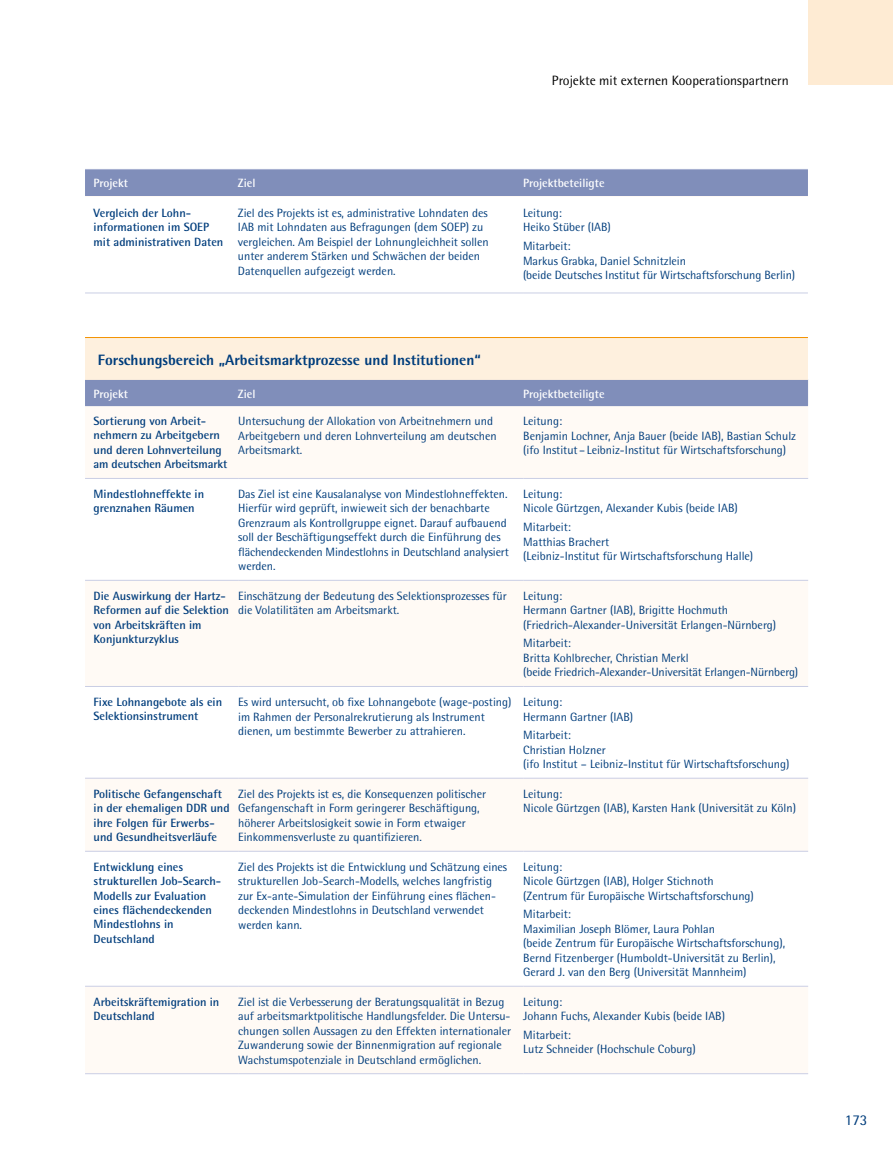
<style>
.page{position:relative;width:893px;height:1149px;background:#fff}
.page>*{position:absolute;margin:0;border:0;box-sizing:border-box;transform-origin:0 0}
.H4{font:800 15px "Rotis Semi Sans";color:#003d7c}
.t1{font:15px "Rotis Semi Sans";color:#003d7c}
.t2{font:13.5px "Rotis Semi Sans";color:#000}
.Tabellenzellen{font:12px/14.4px "Rotis Semi Sans";color:#003d7c}
.Tabellenzellen-2{font:700 12px/14.4px "Rotis Semi Sans";color:#003d7c}
.t3{font:700 12px "Rotis Semi Sans";color:#fff}
</style>
<div class="page">
<div style="left:808px;top:0;width:85px;height:85px;background:#feebd3"></div>
<svg style="left:85px;top:293px;width:723px;height:1px"></svg>
<hr style="left:85px;top:292px;width:153px;height:1px;background:#cacee4">
<hr style="left:238px;top:292px;width:285px;height:1px;background:#cacee4">
<hr style="left:523px;top:292px;width:285px;height:1px;background:#cacee4">
<svg style="left:85px;top:580px;width:723px;height:495px;fill:#fffaf5"></svg>
<hr style="left:85px;top:478px;width:153px;height:1px;background:#cacee4">
<hr style="left:238px;top:478px;width:285px;height:1px;background:#cacee4">
<hr style="left:523px;top:478px;width:285px;height:1px;background:#cacee4">
<hr style="left:85px;top:579px;width:153px;height:1px;background:#cacee4">
<hr style="left:238px;top:579px;width:285px;height:1px;background:#cacee4">
<hr style="left:523px;top:579px;width:285px;height:1px;background:#cacee4">
<hr style="left:85px;top:686px;width:153px;height:1px;background:#cacee4">
<hr style="left:238px;top:686px;width:285px;height:1px;background:#cacee4">
<hr style="left:523px;top:686px;width:285px;height:1px;background:#cacee4">
<hr style="left:85px;top:777px;width:153px;height:1px;background:#cacee4">
<hr style="left:238px;top:777px;width:285px;height:1px;background:#cacee4">
<hr style="left:523px;top:777px;width:285px;height:1px;background:#cacee4">
<hr style="left:85px;top:850px;width:153px;height:1px;background:#cacee4">
<hr style="left:238px;top:850px;width:285px;height:1px;background:#cacee4">
<hr style="left:523px;top:850px;width:285px;height:1px;background:#cacee4">
<hr style="left:85px;top:985px;width:153px;height:1px;background:#cacee4">
<hr style="left:238px;top:985px;width:285px;height:1px;background:#cacee4">
<hr style="left:523px;top:985px;width:285px;height:1px;background:#cacee4">
<hr style="left:85px;top:1072px;width:153px;height:1px;background:#cacee4">
<hr style="left:238px;top:1072px;width:285px;height:1px;background:#cacee4">
<hr style="left:523px;top:1072px;width:285px;height:1px;background:#cacee4">
<div style="left:85px;top:338px;width:723px;height:42px;background:#fef0de"></div>
<hr style="left:85px;top:337px;width:723px;height:1px;background:#f39200">
<div style="left:85px;top:169px;width:723px;height:27px;background:#808eba"></div>
<div style="left:85px;top:380px;width:723px;height:26px;background:#808eba"></div>
<p class="t2" style="left:552px;top:72px;width:238px">Projekte mit externen Kooperationspartnern</p>
<p class="t3" style="left:93px;top:176px;width:36px">Projekt</p>
<p class="t3" style="left:238px;top:176px;width:19px">Ziel</p>
<p class="t3" style="left:523px;top:176px;width:83px">Projektbeteiligte</p>
<p class="Tabellenzellen-2" style="left:94px;top:205px;width:131px">Vergleich der Lohn&shy;informationen im SOEP mit administrativen Daten</p>
<p class="Tabellenzellen" style="left:238px;top:205px;width:252px">Ziel des Projekts ist es, administrative Lohndaten des IAB mit Lohndaten aus Befragungen (dem SOEP) zu vergleichen. Am Beispiel der Lohnungleichheit sollen unter anderem Stärken und Schwächen der beiden Datenquellen aufgezeigt werden.</p>
<p class="Tabellenzellen" style="left:523px;top:205px;width:89px">Leitung:<br>Heiko Stüber (IAB)</p>
<p class="Tabellenzellen" style="left:523px;top:239px;width:274px">Mitarbeit:<br>Markus Grabka, Daniel Schnitzlein<br>(beide Deutsches Institut für Wirtschaftsforschung Berlin)</p>
<h3 class="H4" style="left:98px;top:350px;width:385px">Forschungsbereich „Arbeitsmarktprozesse und Institutionen“</h3>
<p class="t3" style="left:93px;top:386px;width:36px">Projekt</p>
<p class="t3" style="left:238px;top:386px;width:19px">Ziel</p>
<p class="t3" style="left:523px;top:386px;width:83px">Projektbeteiligte</p>
<p class="Tabellenzellen-2" style="left:94px;top:413px;width:135px">Sortierung von Arbeit&shy;nehmern zu Arbeitgebern und deren Lohnverteilung am deutschen Arbeitsmarkt</p>
<p class="Tabellenzellen" style="left:238px;top:413px;width:260px">Untersuchung der Allokation von Arbeitnehmern und<br>Arbeitgebern und deren Lohnverteilung am deutschen<br>Arbeitsmarkt.</p>
<p class="Tabellenzellen" style="left:523px;top:413px;width:274px">Leitung:<br>Benjamin Lochner, Anja Bauer (beide IAB), Bastian Schulz (ifo Institut–Leibniz-Institut für Wirtschaftsforschung)</p>
<p class="Tabellenzellen-2" style="left:94px;top:486px;width:112px">Mindestlohneffekte in grenznahen Räumen</p>
<p class="Tabellenzellen" style="left:238px;top:486px;width:272px">Das Ziel ist eine Kausalanalyse von Mindestlohneffekten.<br>Hierfür wird geprüft, inwieweit sich der benachbarte Grenzraum als Kontrollgruppe eignet. Darauf aufbauend soll der Beschäftigungseffekt durch die Einführung des flächendeckenden Mindestlohns in Deutschland analysiert werden.</p>
<p class="Tabellenzellen" style="left:523px;top:486px;width:216px">Leitung:<br>Nicole Gürtzgen, Alexander Kubis (beide IAB)</p>
<p class="Tabellenzellen" style="left:523px;top:519px;width:232px">Mitarbeit:<br>Matthias Brachert<br>(Leibniz-Institut für Wirtschaftsforschung Halle)</p>
<p class="Tabellenzellen-2" style="left:94px;top:588px;width:137px">Die Auswirkung der Hartz-<br>Reformen auf die Selektion von Arbeitskräften im<br>Konjunkturzyklus</p>
<p class="Tabellenzellen" style="left:238px;top:588px;width:270px">Einschätzung der Bedeutung des Selektionsprozesses für die Volatilitäten am Arbeitsmarkt.</p>
<p class="Tabellenzellen" style="left:523px;top:588px;width:254px">Leitung:<br>Hermann Gartner (IAB), Brigitte Hochmuth (Friedrich-Alexander-Universität Erlangen-Nürnberg)</p>
<p class="Tabellenzellen" style="left:523px;top:636px;width:276px">Mitarbeit:<br>Britta Kohlbrecher, Christian Merkl<br>(beide Friedrich-Alexander-Universität Erlangen-Nürnberg)</p>
<p class="Tabellenzellen-2" style="left:94px;top:694px;width:130px">Fixe Lohnangebote als ein<br>Selektionsinstrument</p>
<p class="Tabellenzellen" style="left:238px;top:694px;width:275px">Es wird untersucht, ob fixe Lohnangebote (wage-posting) im Rahmen der Personalrekrutierung als Instrument dienen, um bestimmte Bewerber zu attrahieren.</p>
<p class="Tabellenzellen" style="left:523px;top:694px;width:111px">Leitung:<br>Hermann Gartner (IAB)</p>
<p class="Tabellenzellen" style="left:523px;top:727px;width:268px">Mitarbeit:<br>Christian Holzner<br>(ifo Institut – Leibniz-Institut für Wirtschaftsforschung)</p>
<p class="Tabellenzellen-2" style="left:94px;top:786px;width:138px">Politische Gefangenschaft in der ehemaligen DDR und ihre Folgen für Erwerbs&shy;und Gesundheitsverläufe</p>
<p class="Tabellenzellen" style="left:238px;top:786px;width:249px">Ziel des Projekts ist es, die Konsequenzen politischer Gefangenschaft in Form geringerer Beschäftigung, höherer Arbeitslosigkeit sowie in Form etwaiger Einkommensverluste zu quantifizieren.</p>
<p class="Tabellenzellen" style="left:523px;top:786px;width:274px">Leitung:<br>Nicole Gürtzgen (IAB), Karsten Hank (Universität zu Köln)</p>
<p class="Tabellenzellen-2" style="left:94px;top:859px;width:129px">Entwicklung eines strukturellen Job-Search-<br>Modells zur Evaluation eines flächendeckenden<br>Mindestlohns in<br>Deutschland</p>
<p class="Tabellenzellen" style="left:238px;top:859px;width:271px">Ziel des Projekts ist die Entwicklung und Schätzung eines strukturellen Job-Search-Modells, welches langfristig zur Ex-ante-Simulation der Einführung eines flächen&shy;deckenden Mindestlohns in Deutschland verwendet werden kann.</p>
<p class="Tabellenzellen" style="left:523px;top:859px;width:232px">Leitung:<br>Nicole Gürtzgen (IAB), Holger Stichnoth (Zentrum für Europäische Wirtschaftsforschung)</p>
<p class="Tabellenzellen" style="left:523px;top:906px;width:263px">Mitarbeit:<br>Maximilian Joseph Blömer, Laura Pohlan<br>(beide Zentrum für Europäische Wirtschaftsforschung), Bernd Fitzenberger (Humboldt-Universität zu Berlin), Gerard J. van den Berg (Universität Mannheim)</p>
<p class="Tabellenzellen-2" style="left:94px;top:993px;width:127px">Arbeitskräftemigration in<br>Deutschland</p>
<p class="Tabellenzellen" style="left:238px;top:994px;width:275px">Ziel ist die Verbesserung der Beratungsqualität in Bezug auf arbeitsmarktpolitische Handlungsfelder. Die Untersu&shy;chungen sollen Aussagen zu den Effekten internationaler Zuwanderung sowie der Binnenmigration auf regionale Wachstumspotenziale in Deutschland ermöglichen.</p>
<p class="Tabellenzellen" style="left:523px;top:994px;width:203px">Leitung:<br>Johann Fuchs, Alexander Kubis (beide IAB)</p>
<p class="Tabellenzellen" style="left:523px;top:1027px;width:174px">Mitarbeit:<br>Lutz Schneider (Hochschule Coburg)</p>
<p class="t1" style="left:845px;top:1110px;width:24px">173</p>
</div>
